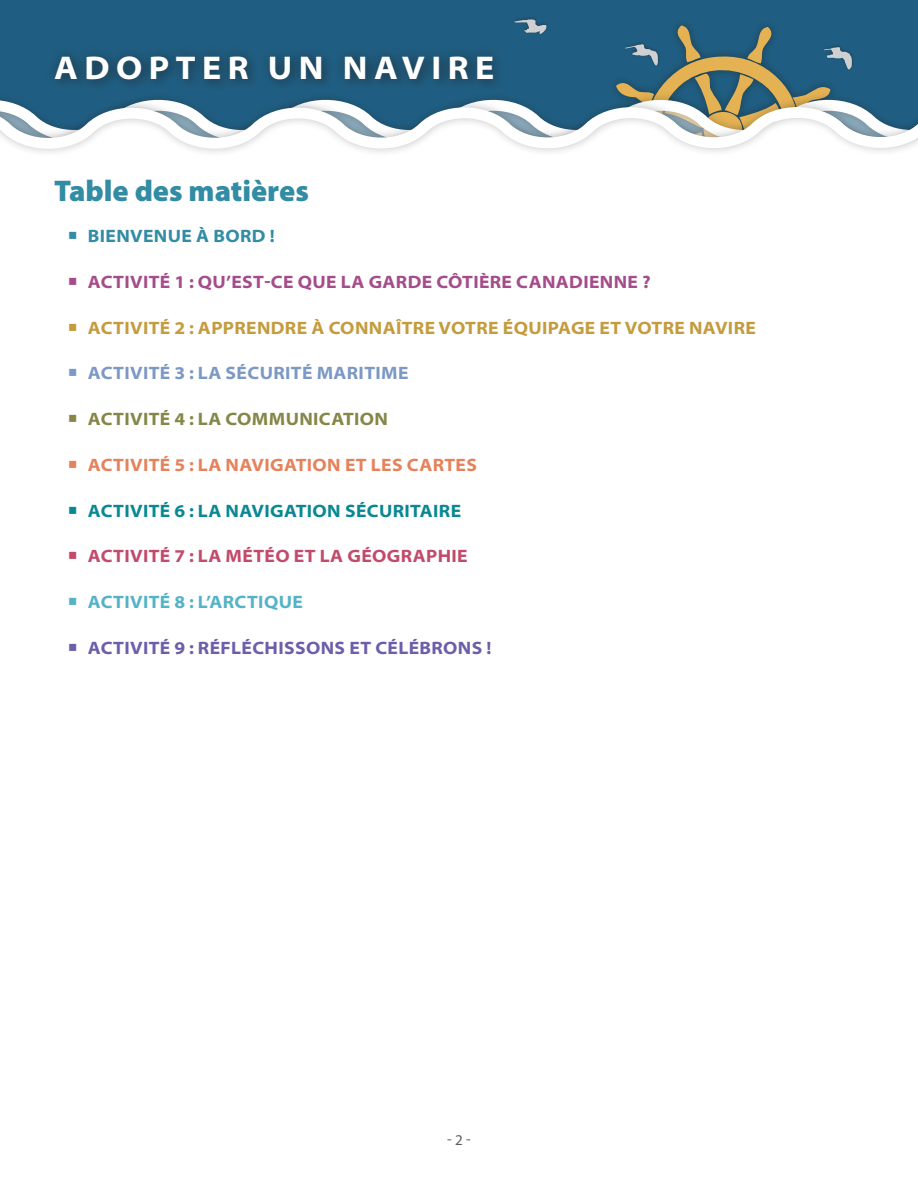
<style>
.page{position:relative;width:918px;height:1188px;background:#fff}
.page>*{position:absolute;margin:0;border:0;box-sizing:border-box;transform-origin:0 0}
.t1{font:700 semi-expanded 33px "Myriad Pro";letter-spacing:.195em;color:#fff}
.HEAD{font:900 30px "Myriad Pro";color:#328ca4}
.t2{font:700 semi-expanded 18px "Myriad Pro";letter-spacing:.02em;color:#c49c3e}
.t3{font:700 semi-expanded 18px "Myriad Pro";letter-spacing:.02em;color:#a54c8a}
.t4{font:700 semi-expanded 18px "Myriad Pro";letter-spacing:.02em;color:#6d5ea9}
.t5{font:700 semi-expanded 18px "Myriad Pro";letter-spacing:.02em;color:#e6825b}
.t6{font:700 semi-expanded 18px "Myriad Pro";letter-spacing:.02em;color:#098894}
.t7{font:700 semi-expanded 18px "Myriad Pro";letter-spacing:.02em;color:#c24a6b}
.t8{font:700 semi-expanded 18px "Myriad Pro";letter-spacing:.02em;color:#7c98c4}
.t9{font:700 semi-expanded 18px "Myriad Pro";letter-spacing:.02em;color:#858748}
.t10{font:700 semi-expanded 18px "Myriad Pro";letter-spacing:.02em;color:#55b3c7}
.t11{font:700 semi-expanded 18px "Myriad Pro";letter-spacing:.02em;color:#328ca4}
.t12{font:15px "Myriad Pro";color:#5c5c5f}
</style>
<div class="page">
<div style="left:0;top:0;width:918px;height:147px;background:#1f5e82"></div>
<div style="left:0;top:16px;width:918px;height:616px;background:#231f20;opacity:.49"></div>
<svg style="left:514px;top:19px;width:34px;height:15px"></svg>
<svg style="left:625px;top:44px;width:33px;height:21px"></svg>
<svg style="left:824px;top:47px;width:28px;height:22px"></svg>
<svg style="left:0;top:92px;width:918px;height:540px"></svg>
<div style="left:43px;top:44px;width:462px;height:48px;background:#231f20;opacity:.52"></div>
<svg style="left:69px;top:232px;width:7px;height:7px"></svg>
<svg style="left:69px;top:278px;width:7px;height:7px"></svg>
<svg style="left:51px;top:308px;width:43px;height:22px"></svg>
<svg style="left:69px;top:369px;width:7px;height:7px"></svg>
<svg style="left:69px;top:415px;width:7px;height:7px"></svg>
<svg style="left:69px;top:461px;width:7px;height:7px"></svg>
<svg style="left:41px;top:491px;width:38px;height:22px"></svg>
<svg style="left:69px;top:552px;width:7px;height:7px"></svg>
<svg style="left:69px;top:598px;width:7px;height:7px"></svg>
<h1 class="t1" style="left:54px;top:46px;width:441px">ADOPTER UN NAVIRE</h1>
<p class="HEAD" style="left:54px;top:171px;width:256px">Table des matières</p>
<p class="t11" style="left:88px;top:224px;width:188px">BIENVENUE À BORD !</p>
<p class="t3" style="left:88px;top:270px;width:564px">ACTIVITÉ 1 : QU’EST-CE QUE LA GARDE CÔTIÈRE CANADIENNE ?</p>
<p class="t2" style="left:88px;top:316px;width:669px">ACTIVITÉ 2 : APPRENDRE À CONNAÎTRE VOTRE ÉQUIPAGE ET VOTRE NAVIRE</p>
<p class="t8" style="left:88px;top:361px;width:322px">ACTIVITÉ 3 : LA SÉCURITÉ MARITIME</p>
<p class="t9" style="left:88px;top:407px;width:302px">ACTIVITÉ 4 : LA COMMUNICATION</p>
<p class="t5" style="left:88px;top:453px;width:391px">ACTIVITÉ 5 : LA NAVIGATION ET LES CARTES</p>
<p class="t6" style="left:88px;top:499px;width:375px">ACTIVITÉ 6 : LA NAVIGATION SÉCURITAIRE</p>
<p class="t7" style="left:88px;top:544px;width:381px">ACTIVITÉ 7 : LA MÉTÉO ET LA GÉOGRAPHIE</p>
<p class="t10" style="left:88px;top:590px;width:216px">ACTIVITÉ 8 : L’ARCTIQUE</p>
<p class="t4" style="left:88px;top:636px;width:405px">ACTIVITÉ 9 : RÉFLÉCHISSONS ET CÉLÉBRONS !</p>
<p class="t12" style="left:447px;top:1131px;width:25px">- 2 -</p>
</div>
